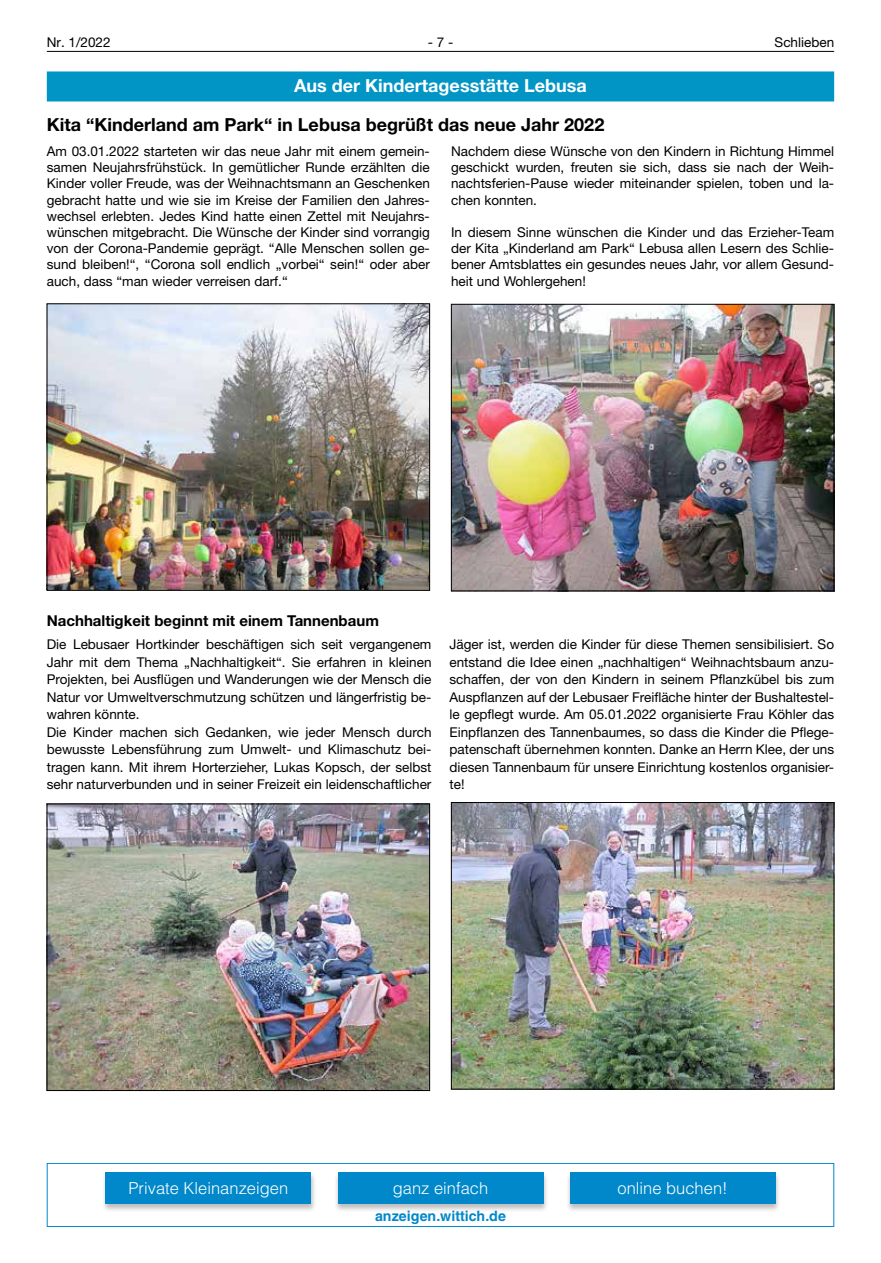
<style>
.page{position:relative;width:881px;height:1263px;background:#fff}
.page>*{position:absolute;margin:0;border:0;box-sizing:border-box;transform-origin:0 0}
.t1{font:700 18px "Helvetica Neue LT";color:#000}
.t2{font:700 18px "Helvetica Neue LT";color:#fff}
.t3{font:300 16.5px "Helvetica LT";color:#fff}
.t4{font:700 15px "Helvetica Neue LT";color:#000}
.t5{font:700 14.25px "Helvetica LT";color:#0088ca}
.t6{font:13.5px/17.4px "Helvetica Neue LT";color:#000;text-align:justify}
</style>
<div class="page">
<hr style="left:47px;top:51px;width:786px;height:1px;background:#000">
<div style="left:47px;top:71px;width:786px;height:30px;background:#0095c5"></div>
<img style="left:49px;top:306px;width:378px;height:283px">
<div style="left:47px;top:304px;width:382px;height:287px;border:1px solid #000"></div>
<img style="left:453px;top:306px;width:378px;height:283px">
<div style="left:451px;top:304px;width:382px;height:287px;border:1px solid #000"></div>
<img style="left:49px;top:806px;width:378px;height:283px">
<div style="left:47px;top:804px;width:382px;height:287px;border:1px solid #000"></div>
<img style="left:453px;top:804px;width:378px;height:283px">
<div style="left:451px;top:802px;width:382px;height:287px;border:1px solid #000"></div>
<div style="left:47px;top:1163px;width:786px;height:64px;border:1px solid #0088ca"></div>
<div style="left:101px;top:1171px;width:215px;height:41px;background:#000;opacity:.26"></div>
<div style="left:106px;top:1172px;width:205px;height:31px;background:#0088ca"></div>
<div style="left:333px;top:1171px;width:215px;height:41px;background:#000;opacity:.26"></div>
<div style="left:338px;top:1172px;width:205px;height:31px;background:#0088ca"></div>
<div style="left:565px;top:1171px;width:215px;height:41px;background:#000;opacity:.26"></div>
<div style="left:569px;top:1172px;width:206px;height:31px;background:#0088ca"></div>
<p class="t6" style="left:47px;top:33px;width:65px">Nr. 1/2022</p>
<p class="t6" style="left:427px;top:33px;width:27px">- 7 -</p>
<p class="t6" style="left:774px;top:33px;width:61px">Schlieben</p>
<h1 class="t2" style="left:294px;top:74px;width:294px">Aus der Kindertagesstätte Lebusa</h1>
<h1 class="t1" style="left:47px;top:114px;width:559px">Kita “Kinderland am Park“ in Lebusa begrüßt das neue Jahr 2022</h1>
<p class="t6" style="left:47px;top:143px;width:384px;line-height:16.2px">Am 03.01.2022 starteten wir das neue Jahr mit einem gemein&shy;samen Neujahrsfrühstück. In gemütlicher Runde erzählten die Kinder voller Freude, was der Weihnachtsmann an Geschenken gebracht hatte und wie sie im Kreise der Familien den Jahres&shy;wechsel erlebten. Jedes Kind hatte einen Zettel mit Neujahrs&shy;wünschen mitgebracht. Die Wünsche der Kinder sind vorrangig von der Corona-Pandemie geprägt. “Alle Menschen sollen ge&shy;sund bleiben!“, “Corona soll endlich „vorbei“ sein!“ oder aber auch, dass “man wieder verreisen darf.“</p>
<p class="t6" style="left:451px;top:143px;width:384px;line-height:16.2px">Nachdem diese Wünsche von den Kindern in Richtung Himmel geschickt wurden, freuten sie sich, dass sie nach der Weih&shy;nachtsferien-Pause wieder miteinander spielen, toben und la&shy;chen konnten.</p>
<p class="t6" style="left:451px;top:224px;width:384px;line-height:16.2px">In diesem Sinne wünschen die Kinder und das Erzieher-Team der Kita „Kinderland am Park“ Lebusa allen Lesern des Schlie&shy;bener Amtsblattes ein gesundes neues Jahr, vor allem Gesund&shy;heit und Wohlergehen!</p>
<p class="t4" style="left:47px;top:611px;width:333px">Nachhaltigkeit beginnt mit einem Tannenbaum</p>
<p class="t6" style="left:47px;top:636px;width:386px;text-align:left">Die Lebusaer Hortkinder beschäftigen sich seit vergangenem Jahr mit dem Thema „Nachhaltigkeit“. Sie erfahren in kleinen Projekten, bei Ausflügen und Wanderungen wie der Mensch die Natur vor Umweltverschmutzung schützen und längerfristig be&shy;wahren könnte.<br>Die Kinder machen sich Gedanken, wie jeder Mensch durch bewusste Lebensführung zum Umwelt- und Klimaschutz bei&shy;tragen kann. Mit ihrem Horterzieher, Lukas Kopsch, der selbst sehr naturverbunden und in seiner Freizeit ein leidenschaftlicher</p>
<p class="t6" style="left:449px;top:636px;width:386px">Jäger ist, werden die Kinder für diese Themen sensibilisiert. So entstand die Idee einen „nachhaltigen“ Weihnachtsbaum anzu&shy;schaffen, der von den Kindern in seinem Pflanzkübel bis zum Auspflanzen auf der Lebusaer Freifläche hinter der Bushaltestel&shy;le gepflegt wurde. Am 05.01.2022 organisierte Frau Köhler das Einpflanzen des Tannenbaumes, so dass die Kinder die Pflege&shy;patenschaft übernehmen konnten. Danke an Herrn Klee, der uns diesen Tannenbaum für unsere Einrichtung kostenlos organisier&shy;te!</p>
<p class="t3" style="left:128px;top:1178px;width:161px">Private Kleinanzeigen</p>
<p class="t3" style="left:392px;top:1178px;width:97px">ganz einfach</p>
<p class="t3" style="left:617px;top:1178px;width:112px">online buchen!</p>
<p class="t5" style="left:375px;top:1207px;width:132px">anzeigen.wittich.de</p>
</div>
